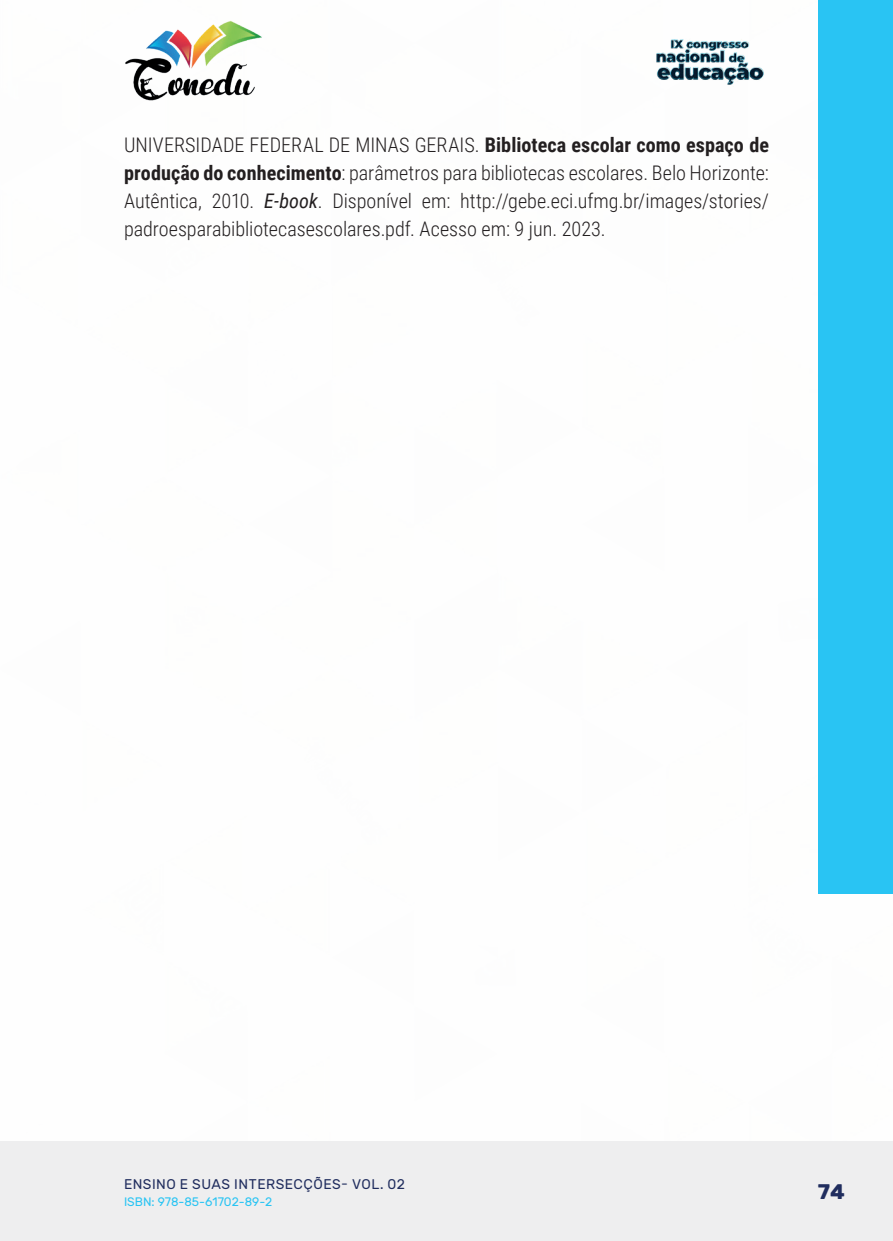
<style>
.page{position:relative;width:893px;height:1241px;background:#fff}
.page>*{position:absolute;margin:0;border:0;box-sizing:border-box;transform-origin:0 0}
.t1{font:700 21px "Rubik";color:#202d5e}
._17_REFERENCIAS{font:300 20.12px/28px "Roboto Condensed";color:#231f20;text-align:justify}
.t2{font:14px "Rubik";letter-spacing:.035em;color:#202d5e}
.t3{font:12.25px "Rubik";color:#29c4f3}
.s1{font-weight:700}
.s2{font-weight:400;font-style:italic}
</style>
<div class="page">
<div style="left:0;top:1141px;width:893px;height:99px;background:#eeeeef"></div>
<img style="left:125px;top:20px;width:137px;height:81px">
<img style="left:656px;top:39px;width:108px;height:46px">
<div style="left:819px;top:0;width:74px;height:893px;background:#29c4f3"></div>
<p class="_17_REFERENCIAS" style="left:124px;top:130px;width:646px">UNIVERSIDADE FEDERAL DE MINAS GERAIS. <span class="s1">Biblioteca escolar como espaço de produção do conhecimento</span>: parâmetros para bibliotecas escolares. Belo Horizonte:<br>Autêntica, 2010. <span class="s2">E-book</span>. Disponível em: http://gebe.eci.ufmg.br/images/stories/ padroesparabibliotecasescolares.pdf. Acesso em: 9 jun. 2023.</p>
<p class="t2" style="left:124px;top:1175px;width:282px">ENSINO E SUAS INTERSECÇÕES- VOL. 02</p>
<p class="t3" style="left:124px;top:1194px;width:150px">ISBN: 978-85-61702-89-2</p>
<p class="t1" style="left:818px;top:1179px;width:29px">74</p>
</div>
